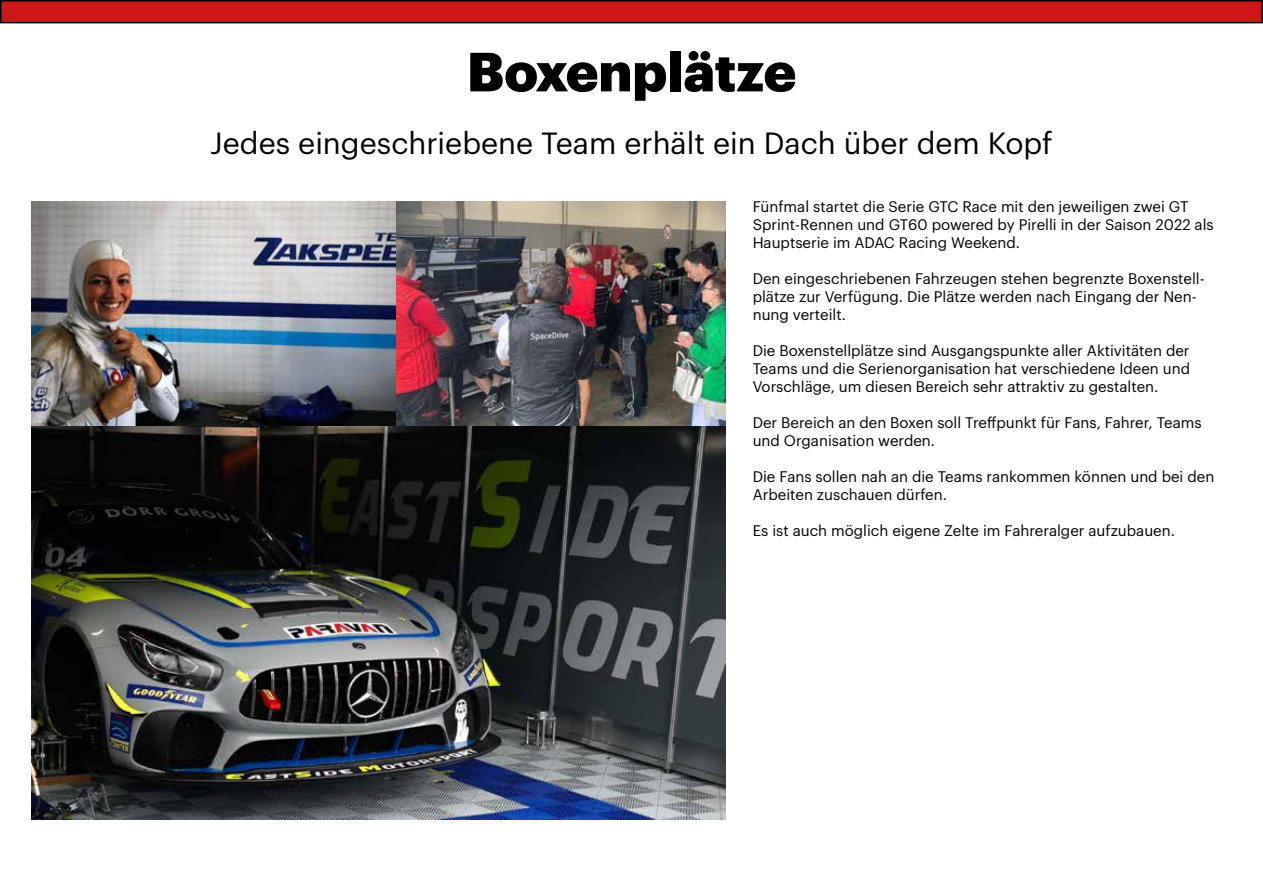
<style>
.page{position:relative;width:1263px;height:893px;background:#fff}
.page>*{position:absolute;margin:0;border:0;box-sizing:border-box;transform-origin:0 0}
.t1{font:900 54px "Graphik";color:#000}
.t2{font:30px "Graphik";color:#000}
.t3{font:15px/18px "Graphik";color:#000}
</style>
<div class="page">
<div style="left:1px;top:1px;width:1261px;height:22px;background:#cd1719"></div>
<div style="left:0;top:0;width:1263px;height:23px;border:2px solid #000"></div>
<img style="left:32px;top:202px;width:693px;height:224px">
<img style="left:32px;top:426px;width:693px;height:393px">
<h1 class="t1" style="left:467px;top:30px;width:331px">Boxenplätze</h1>
<h2 class="t2" style="left:210px;top:121px;width:844px">Jedes eingeschriebene Team erhält ein Dach über dem Kopf</h2>
<p class="t3" style="left:753px;top:196px;width:463px">Fünfmal startet die Serie GTC Race mit den jeweiligen zwei GT<br>Sprint-Rennen und GT60 powered by Pirelli in der Saison 2022 als<br>Hauptserie im ADAC Racing Weekend.</p>
<p class="t3" style="left:753px;top:268px;width:454px">Den eingeschriebenen Fahrzeugen stehen begrenzte Boxenstell&shy;plätze zur Verfügung. Die Plätze werden nach Eingang der Nen&shy;nung verteilt.</p>
<p class="t3" style="left:753px;top:340px;width:439px;text-align:justify">Die Boxenstellplätze sind Ausgangspunkte aller Aktivitäten der Teams und die Serienorganisation hat verschiedene Ideen und Vorschläge, um diesen Bereich sehr attraktiv zu gestalten.</p>
<p class="t3" style="left:753px;top:412px;width:450px">Der Bereich an den Boxen soll Treffpunkt für Fans, Fahrer, Teams und Organisation werden.</p>
<p class="t3" style="left:753px;top:466px;width:463px">Die Fans sollen nah an die Teams rankommen können und bei den<br>Arbeiten zuschauen dürfen.</p>
<p class="t3" style="left:753px;top:520px;width:424px">Es ist auch möglich eigene Zelte im Fahreralger aufzubauen.</p>
</div>
